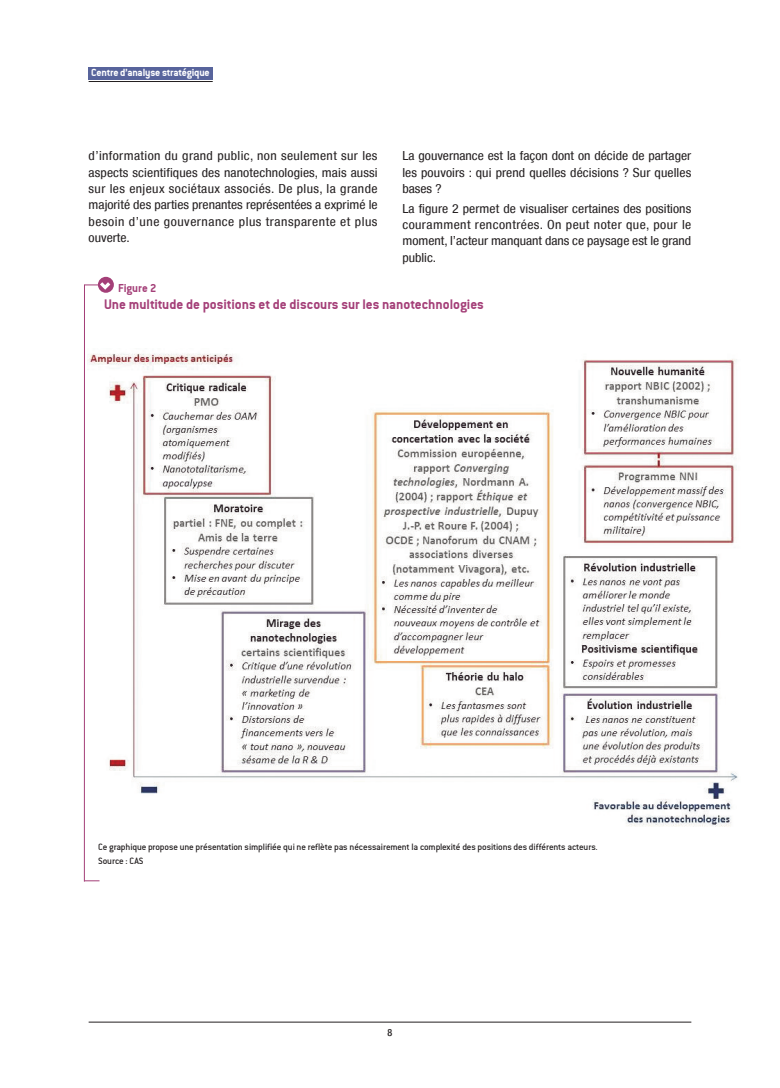
<style>
.page{position:relative;width:780px;height:1088px;background:#fff}
.page>*{position:absolute;margin:0;border:0;box-sizing:border-box;transform-origin:0 0}
.t1{font:15px "Conduit ITCTT Bold";color:#a43f78}
.t2{font:condensed 12.5px/16.2px "Helvetica Neue LT";letter-spacing:.005em;color:#231f20;text-align:justify;scale:1.1 1}
.t3{font:12.5px "Conduit ITCTT Bold";color:#a43f78}
.t4{font:11.25px "Conduit ITCTT Bold";letter-spacing:-.015em;color:#fff}
.t5{font:10px/14.1px "Conduit Md ITCTT Medium";letter-spacing:-.01em;color:#231f20}
.t6{font:500 condensed 10px "Helvetica Neue LT";color:#231f20}
</style>
<div class="page">
<img style="left:87px;top:353px;width:651px;height:474px">
<div style="left:89px;top:67px;width:124px;height:13px;background:#58649c"></div>
<hr style="left:89px;top:81px;width:124px;height:1px;background:#231f20">
<hr style="left:89px;top:1022px;width:602px;height:1px;background:#231f20">
<svg style="left:85px;top:880px;width:14px;height:1px"></svg>
<hr style="left:84px;top:285px;width:1px;height:596px;background:#a43f78">
<svg style="left:98px;top:277px;width:16px;height:16px"></svg>
<svg style="left:84px;top:282px;width:26px;height:8px"></svg>
<p class="t4" style="left:91px;top:66px;width:120px">Centre d’analyse stratégique</p>
<p class="t2" style="left:89px;top:148px;width:264px">d’information du grand public, non seulement sur les aspects scientifiques des nanotechnologies, mais aussi sur les enjeux sociétaux associés. De plus, la grande majorité des parties prenantes représentées a exprimé le besoin d’une gouvernance plus transparente et plus ouverte.</p>
<p class="t2" style="left:402px;top:148px;width:264px">La gouvernance est la façon dont on décide de partager les pouvoirs : qui prend quelles décisions ? Sur quelles bases ?</p>
<p class="t2" style="left:402px;top:200px;width:264px">La figure 2 permet de visualiser certaines des positions couramment rencontrées. On peut noter que, pour le moment, l’acteur manquant dans ce paysage est le grand public.</p>
<p class="t3" style="left:118px;top:280px;width:40px">Figure 2</p>
<p class="t1" style="left:104px;top:295px;width:381px">Une multitude de positions et de discours sur les nanotechnologies</p>
<p class="t5" style="left:98px;top:839px;width:501px">Ce graphique propose une présentation simplifiée qui ne reflète pas nécessairement la complexité des positions des différents acteurs.<br>Source : CAS</p>
<p class="t6" style="left:387px;top:1026px;width:6px">8</p>
</div>
